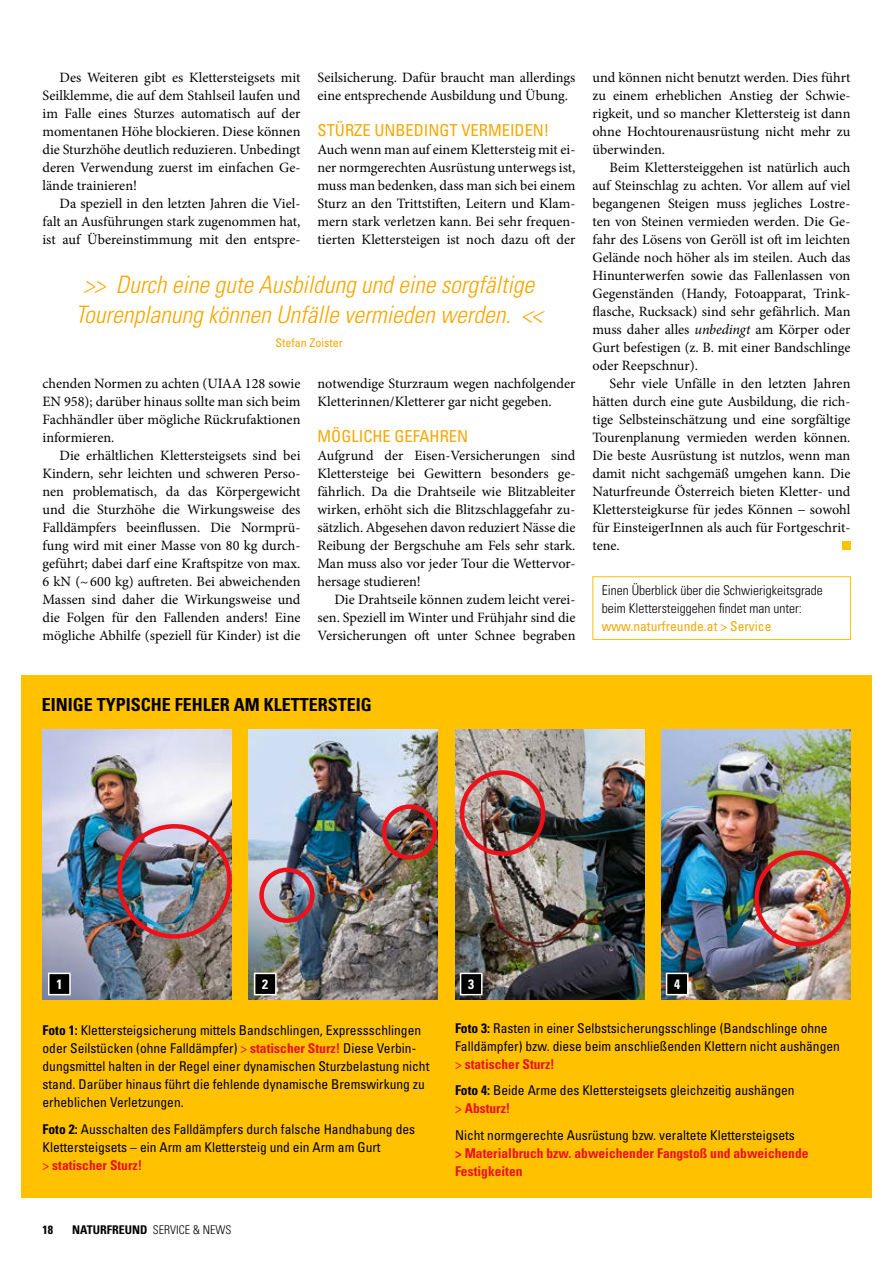
<style>
.page{position:relative;width:893px;height:1263px;background:#fff}
.page>*{position:absolute;margin:0;border:0;box-sizing:border-box;transform-origin:0 0}
.copy{font:italic 300 condensed 24px/30px "Univers";color:#f7a700;text-align:center}
.Kasten_Headline{font:700 condensed 18px "Univers";color:#000}
.zwiti{font:condensed 16.5px "Univers";color:#f7a700}
.copy_mit_einzug{font:14.25px/18px "Minion Pro";color:#000;text-align:justify}
.copy-2{font:14.25px/18px "Minion Pro";color:#000;text-align:justify}
.Kasten_copy{font:condensed 13.5px/18px "Univers";color:#000}
.Kasten_copy-2{font:700 condensed 13.5px/18px "Univers";color:#ed111c}
.Kasten_copy-3{font:300 condensed 13.5px/18px "Univers";color:#000}
.Kasten_copy-4{font:condensed 13.5px "Univers";color:#f7a700}
.Kasten_copy-5{font:700 condensed 13.5px "Univers";color:#fff}
.t1{font:300 condensed 12px "Univers";color:#000}
.copy-3{font:condensed 12px "Univers";color:#f7a700}
.t2{font:700 condensed 12px "Univers";color:#000}
.s1{font-style:italic}
.s2{font-weight:700}
.s3{color:#ed111c}
.s4{font-weight:700;color:#ed111c}
.s5{font-weight:400;color:#000}
</style>
<div class="page">
<div style="left:842px;top:541px;width:8px;height:9px;background:#ffc100"></div>
<div style="left:21px;top:676px;width:851px;height:522px;background:#ffc100"></div>
<img style="left:43px;top:730px;width:189px;height:269px">
<img style="left:249px;top:730px;width:189px;height:269px">
<img style="left:455px;top:730px;width:189px;height:269px">
<img style="left:661px;top:730px;width:189px;height:269px">
<div style="left:382px;top:804px;width:55px;height:56px;border:4px solid #ed111c;border-radius:50%"></div>
<div style="left:259px;top:867px;width:56px;height:56px;border:4px solid #ed111c;border-radius:50%"></div>
<div style="left:460px;top:770px;width:85px;height:86px;border:4px solid #ed111c;border-radius:50%"></div>
<div style="left:754px;top:850px;width:96px;height:96px;border:4px solid #ed111c;border-radius:50%"></div>
<div style="left:117px;top:824px;width:115px;height:115px;border:4px solid #ed111c;border-radius:50%"></div>
<div style="left:49px;top:973px;width:21px;height:22px;background:#000"></div>
<div style="left:48px;top:973px;width:23px;height:22px;border:2px solid #fff"></div>
<div style="left:255px;top:973px;width:21px;height:22px;background:#000"></div>
<div style="left:254px;top:973px;width:23px;height:22px;border:2px solid #fff"></div>
<div style="left:461px;top:973px;width:21px;height:22px;background:#000"></div>
<div style="left:460px;top:973px;width:23px;height:22px;border:2px solid #fff"></div>
<div style="left:666px;top:973px;width:22px;height:22px;background:#000"></div>
<div style="left:666px;top:973px;width:23px;height:22px;border:2px solid #fff"></div>
<div style="left:592px;top:576px;width:259px;height:64px;border:1px solid #ffc100"></div>
<p class="copy_mit_einzug" style="left:43px;top:68px;width:259px;text-indent:17px">Des Weiteren gibt es Klettersteigsets mit Seilklemme, die auf dem Stahlseil laufen und im Falle eines Sturzes automatisch auf der momentanen Höhe blockieren. Diese können die Sturzhöhe deutlich reduzieren. Unbedingt deren Verwendung zuerst im einfachen Ge&shy;lände trainieren!</p>
<p class="copy_mit_einzug" style="left:43px;top:194px;width:259px;text-indent:17px">Da speziell in den letzten Jahren die Viel&shy;falt an Ausführungen stark zugenommen hat, ist auf Übereinstimmung mit den entspre-</p>
<p class="copy_mit_einzug" style="left:317px;top:68px;width:259px">Seilsicherung. Dafür braucht man allerdings eine entsprechende Ausbildung und Übung.</p>
<p class="zwiti" style="left:317px;top:119px;width:233px">STÜRZE UNBEDINGT VERMEIDEN!</p>
<p class="copy-2" style="left:317px;top:140px;width:259px">Auch wenn man auf einem Klettersteig mit ei&shy;ner normgerechten Ausrüstung unterwegs ist, muss man bedenken, dass man sich bei einem Sturz an den Trittstiften, Leitern und Klam&shy;mern stark verletzen kann. Bei sehr frequen&shy;tierten Klettersteigen ist noch dazu oft der</p>
<p class="copy" style="left:75px;top:269px;width:469px">&gt;&gt; Durch eine gute Ausbildung und eine sorgfältige<br>Tourenplanung können Unfälle vermieden werden. &lt;&lt;</p>
<p class="copy-3" style="left:275px;top:335px;width:69px">Stefan Zoister</p>
<p class="copy_mit_einzug" style="left:43px;top:374px;width:259px">chenden Normen zu achten (UIAA 128 sowie EN 958); darüber hinaus sollte man sich beim Fachhändler über mögliche Rückrufaktionen informieren.</p>
<p class="copy_mit_einzug" style="left:43px;top:446px;width:259px;text-indent:17px">Die erhältlichen Klettersteigsets sind bei Kindern, sehr leichten und schweren Perso&shy;nen problematisch, da das Körpergewicht und die Sturzhöhe die Wirkungsweise des Falldämpfers beeinflussen. Die Normprü&shy;fung wird mit einer Masse von 80 kg durch&shy;geführt; dabei darf eine Kraftspitze von max.<br>6 kN (~600 kg) auftreten. Bei abweichenden Massen sind daher die Wirkungsweise und die Folgen für den Fallenden anders! Eine mögliche Abhilfe (speziell für Kinder) ist die</p>
<p class="copy-2" style="left:317px;top:374px;width:259px">notwendige Sturzraum wegen nachfolgender<br>Kletterinnen/Kletterer gar nicht gegeben.</p>
<p class="zwiti" style="left:317px;top:425px;width:152px">MÖGLICHE GEFAHREN</p>
<p class="copy-2" style="left:317px;top:446px;width:259px">Aufgrund der Eisen-Versicherungen sind Klettersteige bei Gewittern besonders ge&shy;fährlich. Da die Drahtseile wie Blitzableiter wirken, erhöht sich die Blitzschlaggefahr zu&shy;sätzlich. Abgesehen davon reduziert Nässe die Reibung der Bergschuhe am Fels sehr stark.<br>Man muss also vor jeder Tour die Wettervor&shy;hersage studieren!</p>
<p class="copy_mit_einzug" style="left:317px;top:590px;width:259px;text-indent:17px">Die Drahtseile können zudem leicht verei&shy;sen. Speziell im Winter und Frühjahr sind die Versicherungen oft unter Schnee begraben</p>
<p class="copy_mit_einzug" style="left:592px;top:68px;width:259px">und können nicht benutzt werden. Dies führt zu einem erheblichen Anstieg der Schwie&shy;rigkeit, und so mancher Klettersteig ist dann ohne Hochtourenausrüstung nicht mehr zu überwinden.</p>
<p class="copy_mit_einzug" style="left:592px;top:158px;width:259px;text-indent:17px">Beim Klettersteiggehen ist natürlich auch auf Steinschlag zu achten. Vor allem auf viel begangenen Steigen muss jegliches Lostre&shy;ten von Steinen vermieden werden. Die Ge&shy;fahr des Lösens von Geröll ist oft im leichten Gelände noch höher als im steilen. Auch das Hinunterwerfen sowie das Fallenlassen von Gegenständen (Handy, Fotoapparat, Trink&shy;flasche, Rucksack) sind sehr gefährlich. Man muss daher alles <span class="s1">unbedingt</span> am Körper oder Gurt befestigen (z. B. mit einer Bandschlinge oder Reepschnur).</p>
<p class="copy_mit_einzug" style="left:592px;top:374px;width:259px;text-indent:17px">Sehr viele Unfälle in den letzten Jahren hätten durch eine gute Ausbildung, die rich&shy;tige Selbsteinschätzung und eine sorgfältige Tourenplanung vermieden werden können.<br>Die beste Ausrüstung ist nutzlos, wenn man damit nicht sachgemäß umgehen kann. Die Naturfreunde Österreich bieten Kletter- und Klettersteigkurse für jedes Können − sowohl für EinsteigerInnen als auch für Fortgeschrit&shy;tene.</p>
<p class="Kasten_copy-3" style="left:602px;top:581px;width:223px">Einen Überblick über die Schwierigkeitsgrade beim Klettersteiggehen findet man unter:</p>
<p class="Kasten_copy-4" style="left:602px;top:618px;width:171px">www.naturfreunde.at &gt; Service</p>
<p class="Kasten_Headline" style="left:42px;top:693px;width:332px">EINIGE TYPISCHE FEHLER AM KLETTERSTEIG</p>
<p class="Kasten_copy-5" style="left:56px;top:976px;width:7px">1</p>
<p class="Kasten_copy-5" style="left:262px;top:976px;width:7px">2</p>
<p class="Kasten_copy-5" style="left:468px;top:976px;width:7px">3</p>
<p class="Kasten_copy-5" style="left:674px;top:976px;width:7px">4</p>
<p class="Kasten_copy" style="left:43px;top:1021px;width:388px"><span class="s2">Foto 1:</span> Klettersteigsicherung mittels Bandschlingen, Expressschlingen oder Seilstücken (ohne Falldämpfer) <span class="s3">&gt;</span> <span class="s4">statischer Sturz!</span> Diese Verbin&shy;dungsmittel halten in der Regel einer dynamischen Sturzbelastung nicht stand. Darüber hinaus führt die fehlende dynamische Bremswirkung zu erheblichen Verletzungen.</p>
<p class="Kasten_copy" style="left:43px;top:1120px;width:374px"><span class="s2">Foto 2:</span> Ausschalten des Falldämpfers durch falsche Handhabung des<br>Klettersteigsets – ein Arm am Klettersteig und ein Arm am Gurt<br><span class="s3">&gt;</span> <span class="s4">statischer Sturz!</span></p>
<p class="t2" style="left:43px;top:1222px;width:12px">18</p>
<p class="t1" style="left:72px;top:1222px;width:161px"><span class="s2">NATURFREUND</span> SERVICE &amp; NEWS</p>
<p class="Kasten_copy" style="left:455px;top:1019px;width:386px"><span class="s2">Foto 3:</span> Rasten in einer Selbstsicherungsschlinge (Bandschlinge ohne<br>Falldämpfer) bzw. diese beim anschließenden Klettern nicht aushängen <span class="s3">&gt;</span> <span class="s4">statischer Sturz!</span></p>
<p class="Kasten_copy" style="left:455px;top:1081px;width:341px"><span class="s2">Foto 4:</span> Beide Arme des Klettersteigsets gleichzeitig aushängen <span class="s3">&gt;</span> <span class="s4">Absturz!</span></p>
<p class="Kasten_copy-2" style="left:455px;top:1126px;width:355px"><span class="s5">Nicht normgerechte Ausrüstung bzw. veraltete Klettersteigsets<br></span>&gt; Materialbruch bzw. abweichender Fangstoß und abweichende<br>Festigkeiten</p>
</div>
